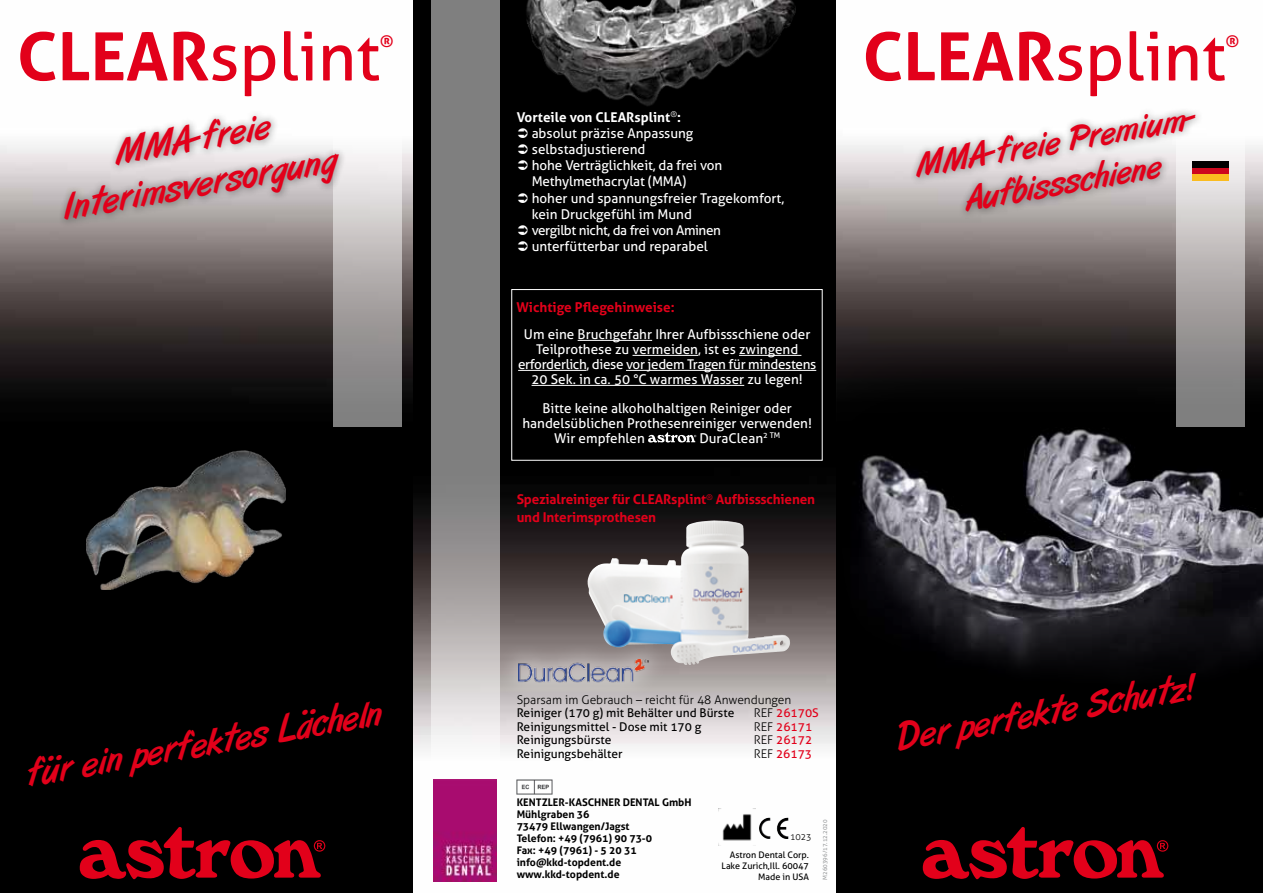
<style>
.page{position:relative;width:1263px;height:893px;background:#fff}
.page>*{position:absolute;margin:0;border:0;box-sizing:border-box;transform-origin:0 0}
.t1{font:66.6px "Aller";color:#e2001a}
.t2{font:37.5px/45px "Art Brush";color:#e2001a;text-align:center}
.t3{font:34.65px/41.7px "Art Brush";color:#e2001a;text-align:center}
.t4{font:700 16.2px "Aller";color:#e2001a}
.t5{font:13.5px/16.2px "Aller";color:#fff}
.t6{font:700 13.5px/18px "Aller";letter-spacing:-.01em;color:#e2001a}
.t7{font:12px "Aller";color:#000}
.t8{font:300 12px "Aller";color:#000}
.t9{font:12px "Aller";color:#e2001a}
.t10{font:700 10.5px/12px "Aller";color:#000}
.t11{font:9px/10.8px "Aller";color:#000;text-align:right}
.t12{font:300 9px "Aller";color:#000}
.t13{font:6px "Aller";color:#9c9e9f}
.s1{font-weight:700}
.s2{font-weight:300;color:#000}
</style>
<div class="page">
<img style="left:412px;top:234px;width:424px;height:659px">
<div style="left:0;top:0;width:1263px;height:234px;background:#000"></div>
<img style="left:836px;top:0;width:427px;height:671px">
<img style="left:0;top:0;width:412px;height:671px">
<div style="left:0;top:671px;width:412px;height:222px;background:#000"></div>
<div style="left:836px;top:671px;width:427px;height:222px;background:#000"></div>
<img style="left:838px;top:289px;width:425px;height:382px">
<svg style="left:1177px;top:0;width:68px;height:427px;background:#c7c5c5"></svg>
<div style="left:1193px;top:161px;width:36px;height:7px;background:#000"></div>
<div style="left:1193px;top:168px;width:36px;height:6px;background:#cd071e"></div>
<div style="left:1193px;top:174px;width:36px;height:7px;background:#fabc20"></div>
<svg style="left:432px;top:130px;width:68px;height:763px;background:#9d9b9c"></svg>
<img style="left:433px;top:780px;width:64px;height:101px">
<img style="left:759px;top:818px;width:12px;height:21px">
<div style="left:910px;top:107px;width:294px;height:113px;background:#000;opacity:.45"></div>
<img style="left:719px;top:808px;width:36px;height:37px">
<img style="left:517px;top:780px;width:36px;height:15px">
<img style="left:668px;top:520px;width:46px;height:45px">
<svg style="left:334px;top:0;width:68px;height:427px;background:#cac8c8"></svg>
<img style="left:86px;top:451px;width:199px;height:139px">
<img style="left:431px;top:0;width:428px;height:130px">
<div style="left:58px;top:109px;width:289px;height:119px;background:#000;opacity:.45"></div>
<div style="left:511px;top:289px;width:311px;height:172px;border:1px solid #fff"></div>
<hr style="left:578px;top:340px;width:74px;height:1px;background:#fff">
<hr style="left:632px;top:355px;width:66px;height:1px;background:#fff">
<hr style="left:739px;top:355px;width:62px;height:1px;background:#fff">
<hr style="left:518px;top:370px;width:68px;height:1px;background:#fff">
<hr style="left:626px;top:370px;width:190px;height:1px;background:#fff">
<hr style="left:531px;top:385px;width:213px;height:1px;background:#fff">
<svg style="left:648px;top:432px;width:48px;height:11px"></svg>
<div style="left:496px;top:637px;width:175px;height:67px;background:#fff;opacity:.4"></div>
<img style="left:519px;top:659px;width:130px;height:24px">
<svg style="left:923px;top:827px;width:245px;height:52px"></svg>
<svg style="left:80px;top:827px;width:245px;height:52px"></svg>
<svg style="left:518px;top:128px;width:24px;height:2px"></svg>
<svg style="left:518px;top:234px;width:24px;height:18px"></svg>
<h1 class="t1" style="left:17px;top:16px;width:365px"><span class="s1">CLEAR</span>splint</h1>
<p class="t4" style="left:380px;top:32px;width:15px">®</p>
<h2 class="t2" style="left:51px;top:142px;width:279px;rotate:-10deg">MMA-freie<br>Interimsversorgung</h2>
<h2 class="t2" style="left:23px;top:753px;width:362px;rotate:-10deg">fur ein perfektes Lacheln</h2>
<p class="t5" style="left:532px;top:109px;width:254px;text-indent:-15px"><span class="s1">Vorteile von CLEARsplint</span><sup>®</sup><span class="s1">:<br></span>absolut präzise Anpassung selbstadjustierend<br>hohe Verträglichkeit, da frei von<br>Methylmethacrylat (MMA)<br>hoher und spannungsfreier Tragekomfort, kein Druckgefühl im Mund<br>vergilbt nicht, da frei von Aminen unterfütterbar und reparabel</p>
<p class="t6" style="left:516px;top:298px;width:160px">Wichtige Pflegehinweise:</p>
<p class="t5" style="left:518px;top:327px;width:300px;line-height:15px;text-align:center">Um eine Bruchgefahr Ihrer Aufbissschiene oder Teilprothese zu vermeiden, ist es zwingend erforderlich, diese vor jedem Tragen für mindestens 20 Sek. in ca. 50 °C warmes Wasser zu legen!</p>
<p class="t5" style="left:542px;top:400px;width:251px">Bitte keine alkoholhaltigen Reiniger oder</p>
<p class="t5" style="left:522px;top:415px;width:291px">handelsüblichen Prothesenreiniger verwenden!</p>
<p class="t5" style="left:554px;top:430px;width:92px">Wir empfehlen</p>
<p class="t5" style="left:699px;top:430px;width:82px">DuraClean<sup>2</sup> <sup>TM</sup></p>
<p class="t6" style="left:517px;top:490px;width:300px">Spezialreiniger für CLEARsplint<sup>®</sup> Aufbissschienen und Interimsprothesen</p>
<h1 class="t1" style="left:862px;top:16px;width:365px"><span class="s1">CLEAR</span>splint</h1>
<p class="t4" style="left:1226px;top:32px;width:15px">®</p>
<h3 class="t3" style="left:911px;top:147px;width:293px;rotate:-10deg">MMA-freie Premium-<br>Aufbissschiene</h3>
<p class="t8" style="left:517px;top:692px;width:276px">Sparsam im Gebrauch – reicht für 48 Anwendungen</p>
<p class="t7" style="left:517px;top:705px;width:219px">Reiniger (170 g) mit Behälter und Bürste</p>
<p class="t9" style="left:754px;top:705px;width:67px"><span class="s2">REF</span> 26170S</p>
<p class="t7" style="left:517px;top:719px;width:186px">Reinigungsmittel - Dose mit 170 g</p>
<p class="t9" style="left:754px;top:719px;width:60px"><span class="s2">REF</span> 26171</p>
<p class="t7" style="left:517px;top:732px;width:96px">Reinigungsbürste</p>
<p class="t9" style="left:754px;top:732px;width:60px"><span class="s2">REF</span> 26172</p>
<p class="t7" style="left:517px;top:746px;width:107px">Reinigungsbehälter</p>
<p class="t9" style="left:754px;top:746px;width:60px"><span class="s2">REF</span> 26173</p>
<p class="t10" style="left:517px;top:796px;width:176px">KENTZLER-KASCHNER DENTAL GmbH<br>Mühlgraben 36<br>73479 Ellwangen/Jagst<br>Telefon: +49 (7961) 90 73-0<br>Fax: +49 (7961) - 5 20 31 info@kkd-topdent.de www.kkd-topdent.de</p>
<p class="t12" style="left:790px;top:831px;width:23px">1023</p>
<p class="t11" style="left:721px;top:850px;width:89px">Astron Dental Corp.<br>Lake Zurich,Ill. 60047<br>Made in USA</p>
<p class="t13" style="left:821px;top:880px;width:62px;rotate:-90deg">M260396/17.12.2020</p>
<h2 class="t2" style="left:893px;top:717px;width:306px;rotate:-10deg">Der perfekte Schutz!</h2>
</div>
